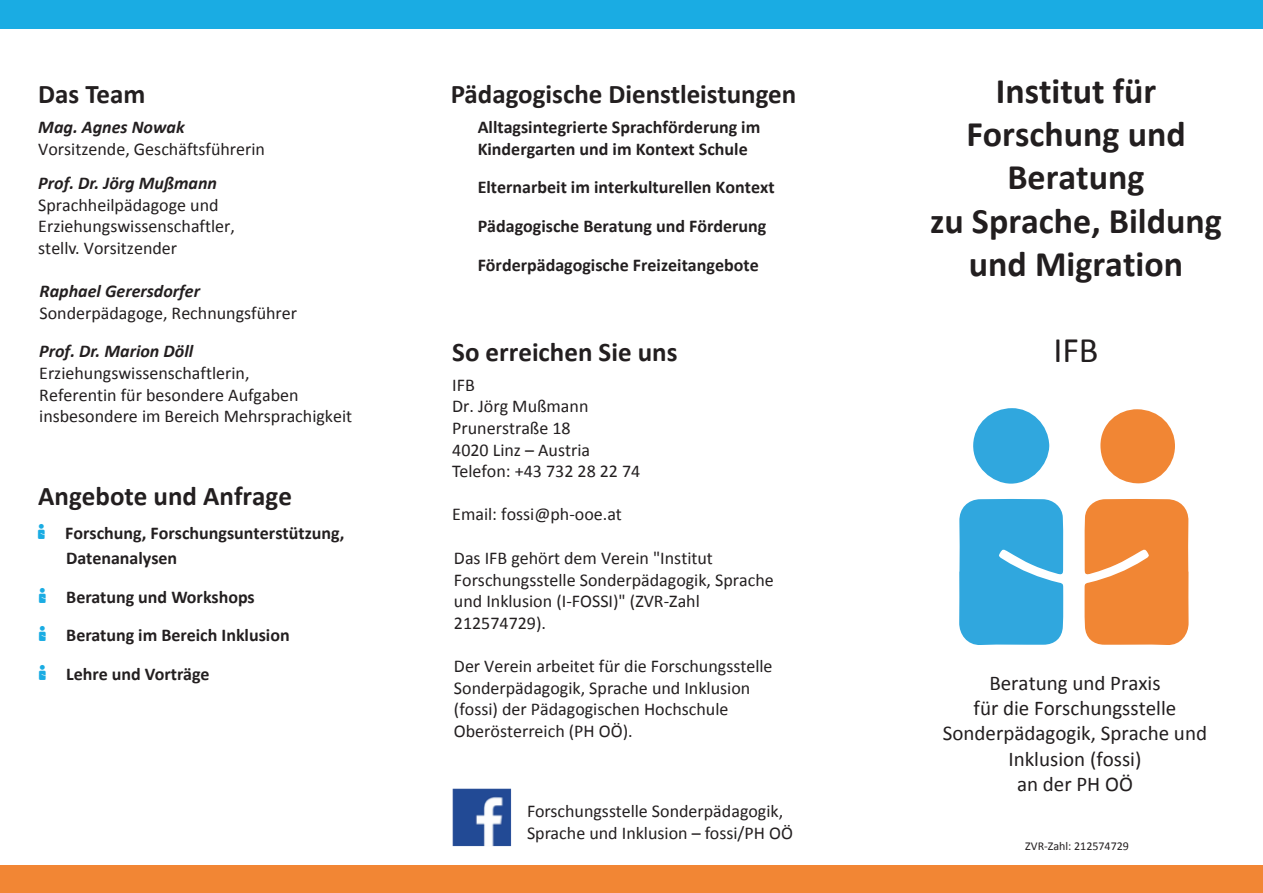
<style>
.page{position:relative;width:1263px;height:893px;background:#fff}
.page>*{position:absolute;margin:0;border:0;box-sizing:border-box;transform-origin:0 0}
.t1{font:700 36px/43.2px "Calibri";color:#221e1f;text-align:center}
.t2{font:36px "Calibri";color:#221e1f}
.t3{font:700 27px "Calibri";color:#231f20}
.t4{font:21px/25.2px "Calibri";color:#221e1f;text-align:center}
.t5{font:18px/21.6px "Calibri";color:#231f20}
.t6{font:700 18px/38.5px "Calibri";color:#231f20}
.t7{font:italic 700 18px "Calibri";color:#231f20}
.t8{font:12px "Calibri";color:#231f20}
.s1{font-family:"Typeface";font-weight:400;font-size:27px;color:#1aace3}
</style>
<div class="page">
<div style="left:0;top:0;width:1263px;height:28px;background:#1aace3"></div>
<div style="left:0;top:865px;width:1263px;height:28px;background:#f28634"></div>
<svg style="left:1084px;top:499px;width:104px;height:146px;background:#f18e42"></svg>
<svg style="left:959px;top:499px;width:104px;height:146px;background:#3eace0"></svg>
<svg style="left:973px;top:408px;width:76px;height:76px"></svg>
<svg style="left:1100px;top:409px;width:75px;height:75px"></svg>
<img style="left:453px;top:788px;width:58px;height:58px">
<h2 class="t3" style="left:38px;top:77px;width:109px">Das Team</h2>
<p class="t7" style="left:38px;top:116px;width:148px">Mag. Agnes Nowak</p>
<p class="t5" style="left:38px;top:138px;width:228px">Vorsitzende, Geschäftsführerin</p>
<p class="t7" style="left:38px;top:172px;width:180px">Prof. Dr. Jörg Mußmann</p>
<p class="t5" style="left:38px;top:194px;width:198px">Sprachheilpädagoge und<br>Erziehungswissenschaftler, stellv. Vorsitzender</p>
<p class="t7" style="left:40px;top:280px;width:162px">Raphael Gerersdorfer</p>
<p class="t5" style="left:40px;top:302px;width:259px">Sonderpädagoge, Rechnungsführer</p>
<p class="t7" style="left:39px;top:340px;width:155px">Prof. Dr. Marion Döll</p>
<p class="t5" style="left:39px;top:362px;width:315px">Erziehungswissenschaftlerin,<br>Referentin für besondere Aufgaben insbesondere im Bereich Mehrsprachigkeit</p>
<h2 class="t3" style="left:38px;top:478px;width:255px">Angebote und Anfrage</h2>
<p class="t6" style="left:66px;top:521px;width:280px;line-height:24.6px;text-indent:-28px"><span class="s1">a</span> Forschung, Forschungsunterstützung,<br>Datenanalysen</p>
<p class="t6" style="left:39px;top:577px;width:252px"><span class="s1">a</span> Beratung und Workshops<br><span class="s1">a</span> Beratung im Bereich Inklusion <span class="s1">a</span> Lehre und Vorträge</p>
<h2 class="t3" style="left:451px;top:77px;width:347px">Pädagogische Dienstleistungen</h2>
<p class="t6" style="left:478px;top:116px;width:284px;line-height:21.6px">Alltagsintegrierte Sprachförderung im<br>Kindergarten und im Kontext Schule</p>
<p class="t6" style="left:478px;top:168px;width:298px">Elternarbeit im interkulturellen Kontext<br>Pädagogische Beratung und Förderung<br>Förderpädagogische Freizeitangebote</p>
<h2 class="t3" style="left:452px;top:334px;width:227px">So erreichen Sie uns</h2>
<p class="t5" style="left:452px;top:374px;width:190px">IFB<br>Dr. Jörg Mußmann<br>Prunerstraße 18<br>4020 Linz – Austria<br>Telefon: +43 732 28 22 74</p>
<p class="t5" style="left:452px;top:504px;width:171px">Email: fossi@ph-ooe.at</p>
<p class="t5" style="left:454px;top:547px;width:321px">Das IFB gehört dem Verein "Institut<br>Forschungsstelle Sonderpädagogik, Sprache und Inklusion (I-FOSSI)" (ZVR-Zahl<br>212574729).</p>
<p class="t5" style="left:454px;top:655px;width:320px">Der Verein arbeitet für die Forschungsstelle Sonderpädagogik, Sprache und Inklusion (fossi) der Pädagogischen Hochschule Oberösterreich (PH OÖ).</p>
<p class="t5" style="left:527px;top:800px;width:267px">Forschungsstelle Sonderpädagogik,<br>Sprache und Inklusion – fossi/PH OÖ</p>
<h1 class="t1" style="left:930px;top:69px;width:293px">Institut für<br>Forschung und<br>Beratung<br>zu Sprache, Bildung und Migration</h1>
<h1 class="t2" style="left:1053px;top:327px;width:47px">IFB</h1>
<p class="t4" style="left:943px;top:670px;width:266px">Beratung und Praxis<br>für die Forschungsstelle<br>Sonderpädagogik, Sprache und<br>Inklusion (fossi)<br>an der PH OÖ</p>
<p class="t8" style="left:1025px;top:838px;width:105px">ZVR-Zahl: 212574729</p>
</div>
